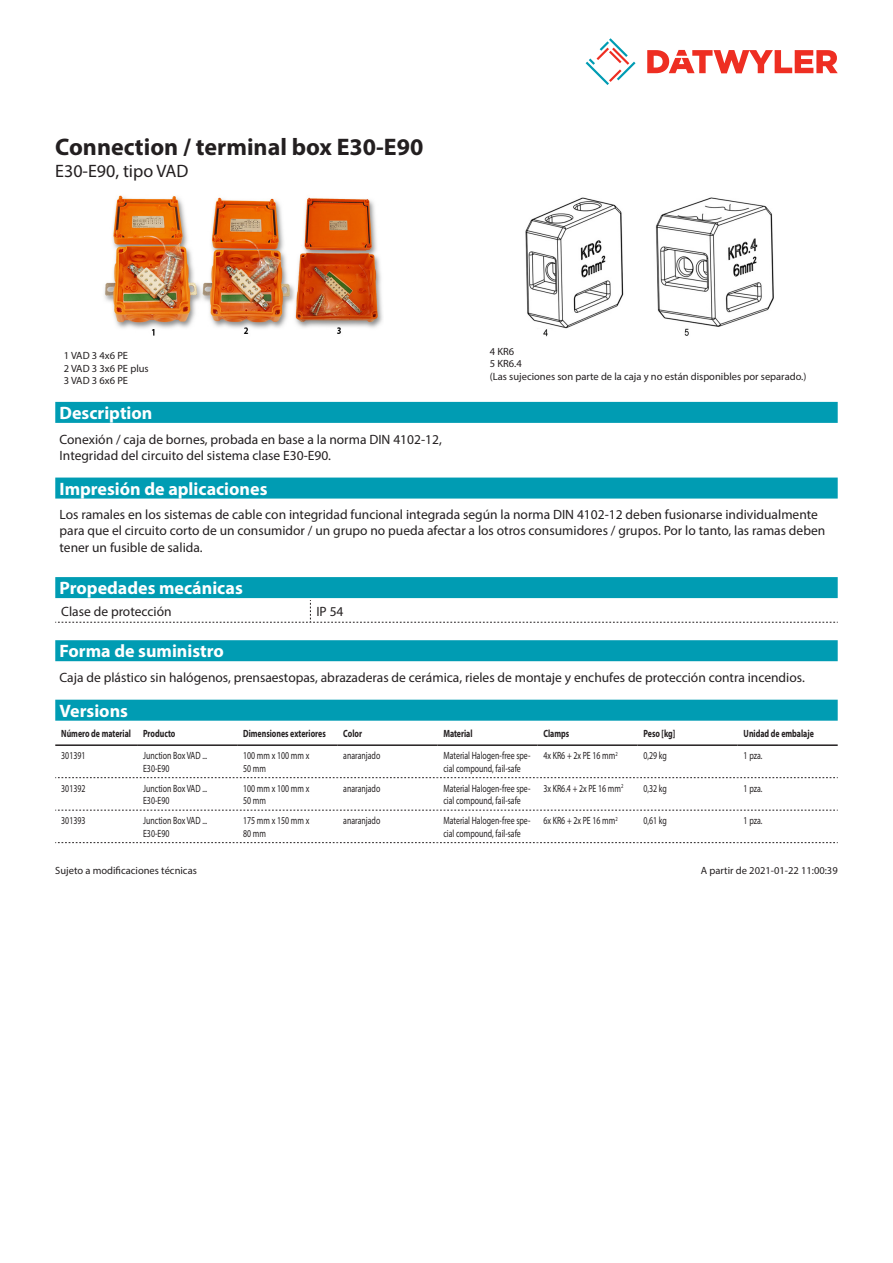
<style>
.page{position:relative;width:893px;height:1263px;background:#fff}
.page>*{position:absolute;margin:0;border:0;box-sizing:border-box;transform-origin:0 0}
.Product_Head{font:700 24px "Myriad Pro";color:#231f20}
.Standard_Head_Proper{font:700 18px "Myriad Pro";color:#fff}
.SubHead{font:18px "Myriad Pro";color:#231f20}
.Standard_text{font:13.5px/16.2px "Myriad Pro";color:#231f20}
.myriad_light_propert{font:13.5px "Myriad Pro";color:#231f20}
.myriadlight{font:10.5px/12.6px "Myriad Pro";color:#231f20;scale:.75 1}
.imagetext{font:10.5px/12.6px "Myriad Pro";color:#231f20}
.myriadbold{font:700 10.5px "Myriad Pro";color:#231f20;scale:.75 1}
.Footnote{font:10.5px "Myriad Pro";color:#231f20}
</style>
<div class="page">
<svg style="left:586px;top:38px;width:49px;height:47px"></svg>
<svg style="left:647px;top:50px;width:191px;height:23px"></svg>
<div style="left:55px;top:577px;width:783px;height:21px;background:#009cb3"></div>
<svg style="left:55px;top:600px;width:783px;height:23px"></svg>
<img style="left:104px;top:195px;width:279px;height:141px">
<img style="left:525px;top:197px;width:249px;height:140px">
<div style="left:55px;top:700px;width:783px;height:21px;background:#009cb3"></div>
<hr style="left:55px;top:744px;width:82px;height:2px;background:#231f20">
<hr style="left:137px;top:744px;width:100px;height:2px;background:#231f20">
<hr style="left:237px;top:744px;width:100px;height:2px;background:#231f20">
<hr style="left:337px;top:744px;width:100px;height:2px;background:#231f20">
<hr style="left:437px;top:744px;width:100px;height:2px;background:#231f20">
<hr style="left:537px;top:744px;width:100px;height:2px;background:#231f20">
<hr style="left:637px;top:744px;width:101px;height:2px;background:#231f20">
<hr style="left:738px;top:744px;width:100px;height:2px;background:#231f20">
<svg style="left:55px;top:777px;width:783px;height:1px"></svg>
<svg style="left:55px;top:810px;width:783px;height:1px"></svg>
<svg style="left:55px;top:842px;width:783px;height:1px"></svg>
<div style="left:55px;top:402px;width:783px;height:21px;background:#009cb3"></div>
<div style="left:55px;top:640px;width:783px;height:21px;background:#009cb3"></div>
<div style="left:55px;top:478px;width:783px;height:21px;background:#009cb3"></div>
<p class="Product_Head" style="left:55px;top:131px;width:370px">Connection / terminal box E30-E90</p>
<p class="SubHead" style="left:55px;top:160px;width:135px">E30-E90, tipo VAD</p>
<p class="imagetext" style="left:64px;top:349px;width:86px">1 VAD 3 4x6 PE<br>2 VAD 3 3x6 PE plus<br>3 VAD 3 6x6 PE</p>
<p class="imagetext" style="left:490px;top:345px;width:318px">4 KR6<br>5 KR6.4<br>(Las sujeciones son parte de la caja y no están disponibles por separado.)</p>
<p class="Standard_Head_Proper" style="left:60px;top:401px;width:94px">Description</p>
<p class="Standard_text" style="left:60px;top:431px;width:384px">Conexión / caja de bornes, probada en base a la norma DIN 4102-12,<br>Integridad del circuito del sistema clase E30-E90.</p>
<p class="Standard_Head_Proper" style="left:60px;top:477px;width:209px">Impresión de aplicaciones</p>
<p class="Standard_text" style="left:60px;top:506px;width:767px">Los ramales en los sistemas de cable con integridad funcional integrada según la norma DIN 4102-12 deben fusionarse individualmente para que el circuito corto de un consumidor / un grupo no pueda afectar a los otros consumidores / grupos. Por lo tanto, las ramas deben tener un fusible de salida.</p>
<p class="Standard_Head_Proper" style="left:60px;top:576px;width:185px">Propedades mecánicas</p>
<p class="myriad_light_propert" style="left:61px;top:603px;width:112px">Clase de protección</p>
<p class="myriad_light_propert" style="left:316px;top:603px;width:29px">IP 54</p>
<p class="Standard_Head_Proper" style="left:60px;top:639px;width:166px">Forma de suministro</p>
<p class="Standard_text" style="left:60px;top:669px;width:747px">Caja de plástico sin halógenos, prensaestopas, abrazaderas de cerámica, rieles de montaje y enchufes de protección contra incendios.</p>
<p class="Standard_Head_Proper" style="left:60px;top:699px;width:70px">Versions</p>
<p class="myriadbold" style="left:61px;top:726px;width:95px">Número de material</p>
<p class="myriadbold" style="left:143px;top:726px;width:45px">Producto</p>
<p class="myriadbold" style="left:243px;top:726px;width:112px">Dimensiones exteriores</p>
<p class="myriadbold" style="left:343px;top:726px;width:27px">Color</p>
<p class="myriadbold" style="left:443px;top:726px;width:41px">Material</p>
<p class="myriadbold" style="left:543px;top:726px;width:36px">Clamps</p>
<p class="myriadbold" style="left:643px;top:726px;width:44px">Peso [kg]</p>
<p class="myriadbold" style="left:744px;top:726px;width:95px">Unidad de embalaje</p>
<p class="myriadlight" style="left:61px;top:749px;width:34px">301391</p>
<p class="myriadlight" style="left:143px;top:749px;width:87px">Junction Box VAD ...<br>E30-E90</p>
<p class="myriadlight" style="left:243px;top:749px;width:90px">100 mm x 100 mm x<br>50 mm</p>
<p class="myriadlight" style="left:343px;top:749px;width:51px">anaranjado</p>
<p class="myriadlight" style="left:443px;top:749px;width:118px">Material Halogen-free spe&shy;cial compound, fail-safe</p>
<p class="myriadlight" style="left:543px;top:749px;width:101px">4x KR6 + 2x PE 16 mm<sup>2</sup></p>
<p class="myriadlight" style="left:643px;top:749px;width:33px">0,29 kg</p>
<p class="myriadlight" style="left:744px;top:749px;width:27px">1 pza.</p>
<p class="myriadlight" style="left:61px;top:781px;width:34px">301392</p>
<p class="myriadlight" style="left:143px;top:781px;width:87px">Junction Box VAD ...<br>E30-E90</p>
<p class="myriadlight" style="left:243px;top:781px;width:90px">100 mm x 100 mm x<br>50 mm</p>
<p class="myriadlight" style="left:343px;top:781px;width:51px">anaranjado</p>
<p class="myriadlight" style="left:443px;top:781px;width:118px">Material Halogen-free spe&shy;cial compound, fail-safe</p>
<p class="myriadlight" style="left:543px;top:781px;width:108px">3x KR6.4 + 2x PE 16 mm<sup>2</sup></p>
<p class="myriadlight" style="left:643px;top:781px;width:33px">0,32 kg</p>
<p class="myriadlight" style="left:744px;top:781px;width:27px">1 pza.</p>
<p class="myriadlight" style="left:61px;top:814px;width:34px">301393</p>
<p class="myriadlight" style="left:143px;top:814px;width:87px">Junction Box VAD ...<br>E30-E90</p>
<p class="myriadlight" style="left:243px;top:814px;width:90px">175 mm x 150 mm x<br>80 mm</p>
<p class="myriadlight" style="left:343px;top:814px;width:51px">anaranjado</p>
<p class="myriadlight" style="left:443px;top:814px;width:118px">Material Halogen-free spe&shy;cial compound, fail-safe</p>
<p class="myriadlight" style="left:543px;top:814px;width:101px">6x KR6 + 2x PE 16 mm<sup>2</sup></p>
<p class="myriadlight" style="left:643px;top:814px;width:33px">0,61 kg</p>
<p class="myriadlight" style="left:744px;top:814px;width:27px">1 pza.</p>
<p class="Footnote" style="left:55px;top:864px;width:143px">Sujeto a modificaciones técnicas</p>
<p class="Footnote" style="left:701px;top:864px;width:138px">A partir de 2021-01-22 11:00:39</p>
</div>
